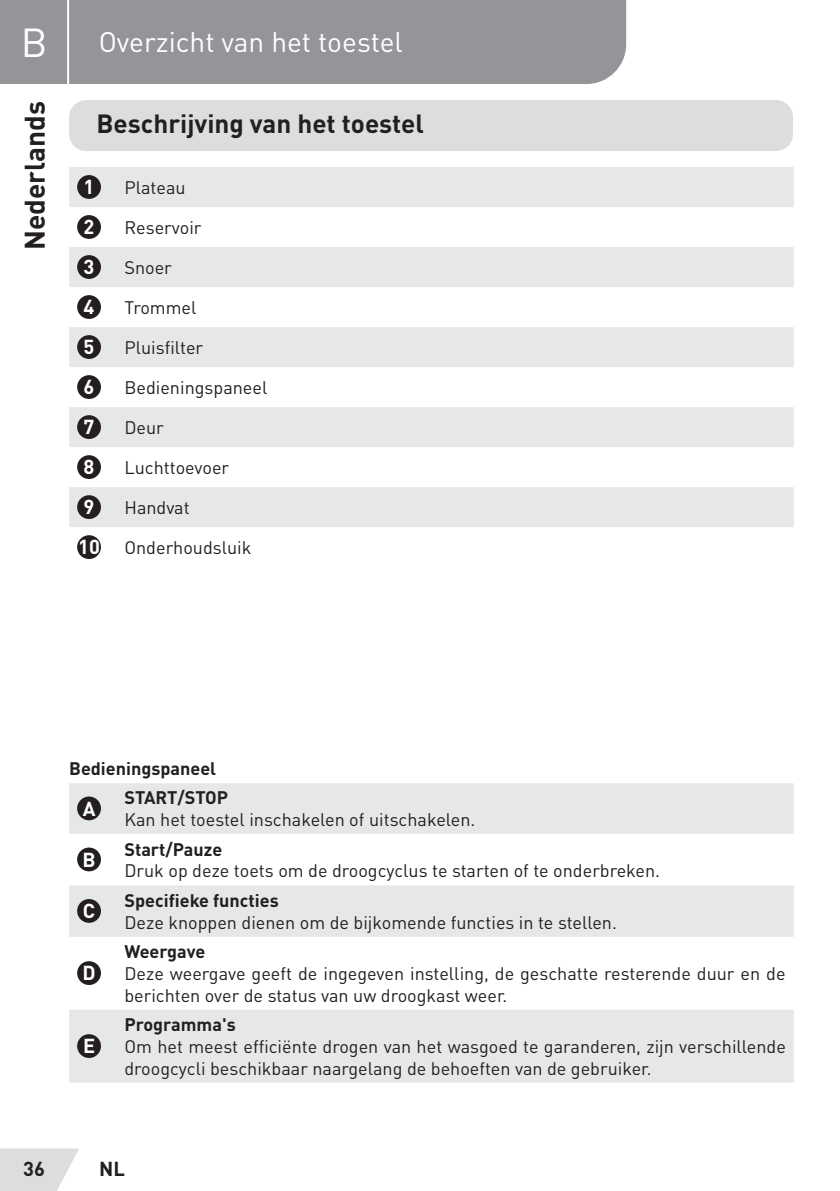
<style>
.page{position:relative;width:840px;height:1191px;background:#fff}
.page>*{position:absolute;margin:0;border:0;box-sizing:border-box;transform-origin:0 0}
.t1{font:40px "DIN Pro";color:#fff}
.t2{font:28px "DIN Pro";color:#fff}
.t3{font:700 28px "DIN Pro";color:#231f20}
.Sous-titre-NL{font:700 26px "DIN Pro";color:#231f20}
.t4{font:700 20px "DIN Pro";color:#fff}
.t5{font:700 20px "DIN Pro";color:#231f20}
.Body{font:18px/21.6px "DIN Pro";color:#231f20}
.Body-2{font:700 18px "DIN Pro";color:#231f20}
</style>
<div class="page">
<svg style="left:0;top:1148px;width:79px;height:43px"></svg>
<div style="left:0;top:0;width:625px;height:84px;background:#939598"></div>
<hr style="left:67px;top:0;width:2px;height:94px;background:#fff">
<div style="left:69px;top:100px;width:723px;height:51px;background:#dcdddf;border-radius:17px"></div>
<svg style="left:69px;top:167px;width:724px;height:360px;fill:#e6e7e9"></svg>
<div style="left:77px;top:175px;width:24px;height:24px;background:#231f20;border-radius:50%"></div>
<div style="left:77px;top:215px;width:24px;height:24px;background:#231f20;border-radius:50%"></div>
<div style="left:77px;top:255px;width:24px;height:24px;background:#231f20;border-radius:50%"></div>
<div style="left:77px;top:295px;width:24px;height:24px;background:#231f20;border-radius:50%"></div>
<div style="left:77px;top:335px;width:24px;height:24px;background:#231f20;border-radius:50%"></div>
<div style="left:77px;top:375px;width:24px;height:24px;background:#231f20;border-radius:50%"></div>
<div style="left:77px;top:415px;width:24px;height:24px;background:#231f20;border-radius:50%"></div>
<div style="left:77px;top:455px;width:24px;height:24px;background:#231f20;border-radius:50%"></div>
<div style="left:77px;top:495px;width:24px;height:24px;background:#231f20;border-radius:50%"></div>
<div style="left:77px;top:535px;width:24px;height:24px;background:#231f20;border-radius:50%"></div>
<svg style="left:69px;top:783px;width:724px;height:299px;fill:#e6e7e9"></svg>
<div style="left:77px;top:796px;width:24px;height:24px;background:#231f20;border-radius:50%"></div>
<div style="left:77px;top:847px;width:24px;height:24px;background:#231f20;border-radius:50%"></div>
<div style="left:77px;top:899px;width:24px;height:23px;background:#231f20;border-radius:50%"></div>
<div style="left:77px;top:961px;width:24px;height:24px;background:#231f20;border-radius:50%"></div>
<div style="left:77px;top:1034px;width:24px;height:24px;background:#231f20;border-radius:50%"></div>
<h1 class="t1" style="left:21px;top:15px;width:28px">B</h1>
<h2 class="t3" style="left:11px;top:250px;width:150px;rotate:-90deg">Nederlands</h2>
<h2 class="t2" style="left:99px;top:23px;width:305px">Overzicht van het toestel</h2>
<p class="Sous-titre-NL" style="left:96px;top:101px;width:328px">Beschrijving van het toestel</p>
<p class="t4" style="left:84px;top:170px;width:12px">1</p>
<p class="Body" style="left:124px;top:176px;width:63px">Plateau</p>
<p class="t4" style="left:84px;top:210px;width:12px">2</p>
<p class="Body" style="left:124px;top:216px;width:78px">Reservoir</p>
<p class="t4" style="left:84px;top:250px;width:12px">3</p>
<p class="Body" style="left:124px;top:256px;width:49px">Snoer</p>
<p class="t4" style="left:84px;top:290px;width:12px">4</p>
<p class="Body" style="left:124px;top:296px;width:73px">Trommel</p>
<p class="t4" style="left:84px;top:330px;width:12px">5</p>
<p class="Body" style="left:124px;top:336px;width:80px">Pluisfilter</p>
<p class="t4" style="left:84px;top:370px;width:12px">6</p>
<p class="Body" style="left:124px;top:376px;width:144px">Bedieningspaneel</p>
<p class="t4" style="left:84px;top:410px;width:12px">7</p>
<p class="Body" style="left:124px;top:416px;width:41px">Deur</p>
<p class="t4" style="left:84px;top:450px;width:12px">8</p>
<p class="Body" style="left:124px;top:456px;width:106px">Luchttoevoer</p>
<p class="t4" style="left:84px;top:490px;width:12px">9</p>
<p class="Body" style="left:124px;top:496px;width:67px">Handvat</p>
<p class="t4" style="left:78px;top:530px;width:23px">10</p>
<p class="Body" style="left:124px;top:536px;width:128px">Onderhoudsluik</p>
<p class="Body-2" style="left:69px;top:754px;width:148px">Bedieningspaneel</p>
<p class="t4" style="left:83px;top:791px;width:14px">A</p>
<p class="Body-2" style="left:124px;top:782px;width:105px">START/STOP</p>
<p class="Body" style="left:124px;top:807px;width:352px">Kan het toestel inschakelen of uitschakelen.</p>
<p class="t4" style="left:82px;top:842px;width:15px">B</p>
<p class="t4" style="left:83px;top:894px;width:14px">C</p>
<p class="t4" style="left:82px;top:956px;width:15px">D</p>
<p class="t4" style="left:83px;top:1029px;width:14px">E</p>
<p class="Body-2" style="left:124px;top:834px;width:99px">Start/Pauze</p>
<p class="Body" style="left:124px;top:859px;width:537px">Druk op deze toets om de droogcyclus te starten of te onderbreken.</p>
<p class="Body-2" style="left:124px;top:885px;width:156px">Specifieke functies</p>
<p class="Body" style="left:124px;top:910px;width:493px">Deze knoppen dienen om de bijkomende functies in te stellen.</p>
<p class="Body-2" style="left:124px;top:937px;width:82px">Weergave</p>
<p class="Body" style="left:124px;top:962px;width:662px">Deze weergave geeft de ingegeven instelling, de geschatte resterende duur en de berichten over de status van uw droogkast weer.</p>
<p class="Body-2" style="left:124px;top:1010px;width:113px">Programma's</p>
<p class="Body" style="left:124px;top:1035px;width:662px">Om het meest efficiënte drogen van het wasgoed te garanderen, zijn verschillende droogcycli beschikbaar naargelang de behoeften van de gebruiker.</p>
<p class="t5" style="left:23px;top:1152px;width:23px">36</p>
<p class="t5" style="left:99px;top:1152px;width:27px">NL</p>
</div>
